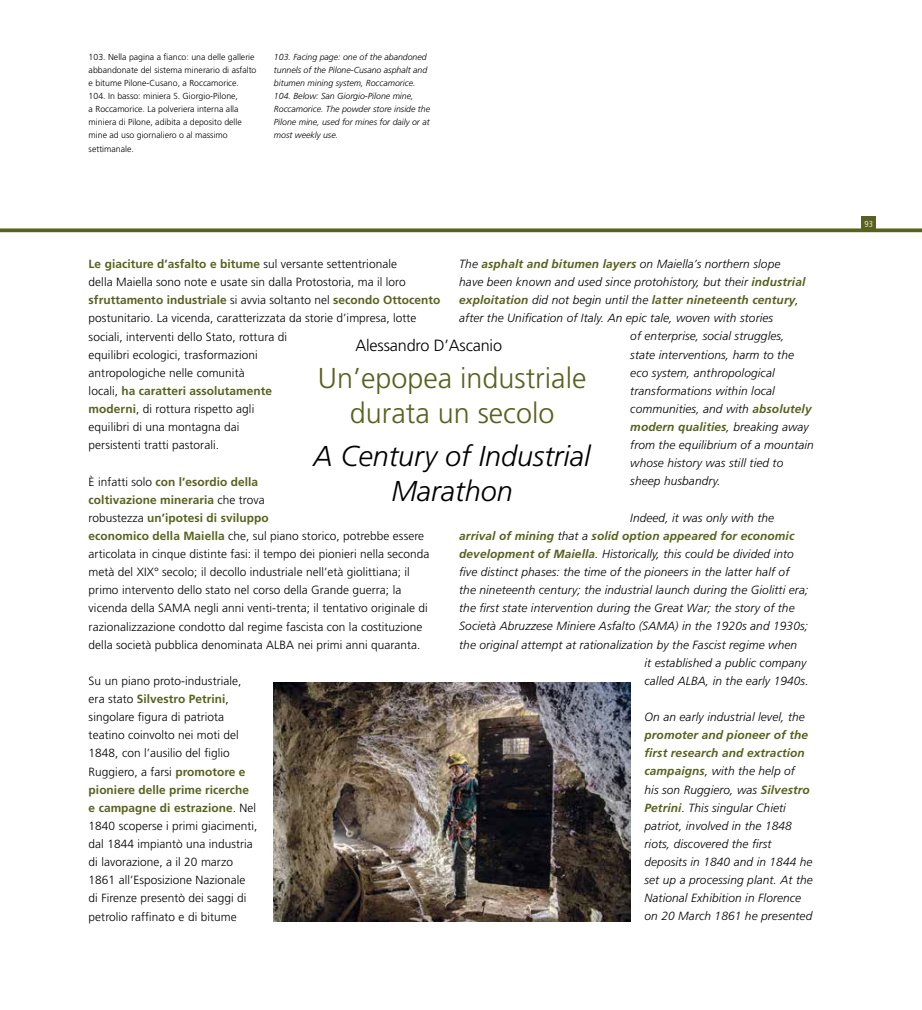
<style>
.page{position:relative;width:922px;height:1010px;background:#fff}
.page>*{position:absolute;margin:0;border:0;box-sizing:border-box;transform-origin:0 0}
.t1{font:300 28.75px/34.5px "Frutiger";color:#596120;text-align:center}
.t2{font:italic 300 28.75px/34.5px "Frutiger";color:#000;text-align:center}
.t3{font:300 16.25px "Frutiger";letter-spacing:-.01em;color:#000}
.t4{font:300 11.88px/18.1px "Frutiger";letter-spacing:.005em;color:#000}
.t5{font:italic 300 11.88px/18.1px "Frutiger";letter-spacing:.01em;color:#000}
.t6{font:italic 700 11.88px "Frutiger";letter-spacing:.01em;color:#596120}
.t7{font:300 8.75px/13.1px "Frutiger";color:#000}
.t8{font:italic 300 8.75px/13.1px "Frutiger";color:#000}
.t9{font:300 condensed 8.75px "Frutiger";color:#fff}
.s1{font-weight:700;color:#596120}
.s2{font-weight:300;color:#000}
</style>
<div class="page">
<svg style="left:0;top:228px;width:921px;height:4px;background:#6c7339"></svg>
<div style="left:861px;top:216px;width:14px;height:14px;background:#596120"></div>
<img style="left:274px;top:682px;width:356px;height:239px">
<p class="t7" style="left:89px;top:50px;width:169px">103. Nella pagina a fianco: una delle gallerie abbandonate del sistema minerario di asfalto e bitume Pilone-Cusano, a Roccamorice.<br>104. In basso: miniera S. Giorgio-Pilone,<br>a Roccamorice. La polveriera interna alla miniera di Pilone, adibita a deposito delle mine ad uso giornaliero o al massimo settimanale.</p>
<p class="t8" style="left:274px;top:50px;width:158px">103. Facing page: one of the abandoned tunnels of the Pilone-Cusano asphalt and bitumen mining system, Roccamorice.<br>104. Below: San Giorgio-Pilone mine, Roccamorice. The powder store inside the Pilone mine, used for mines for daily or at most weekly use.</p>
<p class="t4" style="left:89px;top:255px;width:353px"><span class="s1">Le giaciture d’asfalto e bitume</span> sul versante settentrionale<br>della Maiella sono note e usate sin dalla Protostoria, ma il loro <span class="s1">sfruttamento industriale</span> si avvia soltanto nel <span class="s1">secondo Ottocento </span>postunitario. La vicenda, caratterizzata da storie d’impresa, lotte sociali, interventi dello Stato, rottura di<br>equilibri ecologici, trasformazioni<br>antropologiche nelle comunità<br>locali, <span class="s1">ha caratteri assolutamente<br>moderni</span>, di rottura rispetto agli<br>equilibri di una montagna dai<br>persistenti tratti pastorali.</p>
<p class="t4" style="left:89px;top:472px;width:342px">È infatti solo <span class="s1">con l’esordio della<br>coltivazione mineraria</span> che trova<br>robustezza <span class="s1">un’ipotesi di sviluppo<br>economico della Maiella</span> che, sul piano storico, potrebbe essere articolata in cinque distinte fasi: il tempo dei pionieri nella seconda metà del XIX° secolo; il decollo industriale nell’età giolittiana; il primo intervento dello stato nel corso della Grande guerra; la vicenda della SAMA negli anni venti-trenta; il tentativo originale di razionalizzazione condotto dal regime fascista con la costituzione della società pubblica denominata ALBA nei primi anni quaranta.</p>
<p class="t4" style="left:89px;top:672px;width:170px">Su un piano proto-industriale, era stato <span class="s1">Silvestro Petrini</span>, singolare figura di patriota teatino coinvolto nei moti del<br>1848, con l’ausilio del figlio<br>Ruggiero, a farsi <span class="s1">promotore e pioniere delle prime ricerche e campagne di estrazione</span>. Nel<br>1840 scoperse i primi giacimenti, dal 1844 impiantò una industria di lavorazione, a il 20 marzo<br>1861 all’Esposizione Nazionale di Firenze presentò dei saggi di petrolio raffinato e di bitume</p>
<p class="t5" style="left:459px;top:255px;width:322px">The <span class="s1">asphalt and bitumen layers</span> on Maiella’s northern slope</p>
<p class="t5" style="left:459px;top:273px;width:347px">have been known and used since protohistory, but their <span class="s1">industrial</span></p>
<p class="t6" style="left:459px;top:293px;width:341px">exploitation <span class="s2">did not begin until the</span> latter nineteenth century<span class="s2">,</span></p>
<p class="t5" style="left:459px;top:309px;width:315px">after the Unification of Italy. An epic tale, woven with stories</p>
<p class="t5" style="left:630px;top:327px;width:156px">of enterprise, social struggles,</p>
<p class="t5" style="left:630px;top:345px;width:165px">state interventions, harm to the</p>
<p class="t5" style="left:630px;top:363px;width:146px">eco system, anthropological</p>
<p class="t5" style="left:630px;top:381px;width:146px">transformations within local</p>
<p class="t5" style="left:630px;top:400px;width:183px">communities, and with <span class="s1">absolutely</span></p>
<p class="t6" style="left:630px;top:420px;width:180px">modern qualities<span class="s2">, breaking away</span></p>
<p class="t5" style="left:630px;top:436px;width:185px">from the equilibrium of a mountain</p>
<p class="t5" style="left:630px;top:454px;width:154px">whose history was still tied to</p>
<p class="t5" style="left:630px;top:472px;width:92px">sheep husbandry.</p>
<p class="t5" style="left:630px;top:508px;width:145px">Indeed, it was only with the</p>
<p class="t6" style="left:459px;top:529px;width:336px">arrival of mining <span class="s2">that a</span> solid option appeared for economic</p>
<p class="t5" style="left:459px;top:545px;width:336px"><span class="s1">development of Maiella</span>. Historically, this could be divided into</p>
<p class="t5" style="left:459px;top:563px;width:331px">five distinct phases: the time of the pioneers in the latter half of</p>
<p class="t5" style="left:459px;top:581px;width:350px">the nineteenth century; the industrial launch during the Giolitti era;</p>
<p class="t5" style="left:459px;top:599px;width:337px">the first state intervention during the Great War; the story of the</p>
<p class="t5" style="left:459px;top:617px;width:350px">Società Abruzzese Miniere Asfalto (SAMA) in the 1920s and 1930s;</p>
<p class="t5" style="left:459px;top:635px;width:339px">the original attempt at rationalization by the Fascist regime when</p>
<p class="t5" style="left:644px;top:653px;width:163px">it established a public company</p>
<p class="t5" style="left:644px;top:671px;width:166px">called ALBA, in the early 1940s.</p>
<p class="t5" style="left:644px;top:708px;width:162px">On an early industrial level, the</p>
<p class="t5" style="left:644px;top:726px;width:170px"><span class="s1">promoter and pioneer of the first research and extraction campaigns</span>, with the help of<br>his son Ruggiero, was <span class="s1">Silvestro<br>Petrini</span>. This singular Chieti patriot, involved in the 1848 riots, discovered the first deposits in 1840 and in 1844 he set up a processing plant. At the<br>National Exhibition in Florence on 20 March 1861 he presented</p>
<h2 class="t3" style="left:355px;top:336px;width:148px">Alessandro D’Ascanio</h2>
<h1 class="t1" style="left:318px;top:361px;width:270px">Un’epopea industriale durata un secolo</h1>
<h1 class="t2" style="left:313px;top:439px;width:278px">A Century of Industrial<br>Marathon</h1>
<p class="t9" style="left:864px;top:219px;width:10px">93</p>
</div>
